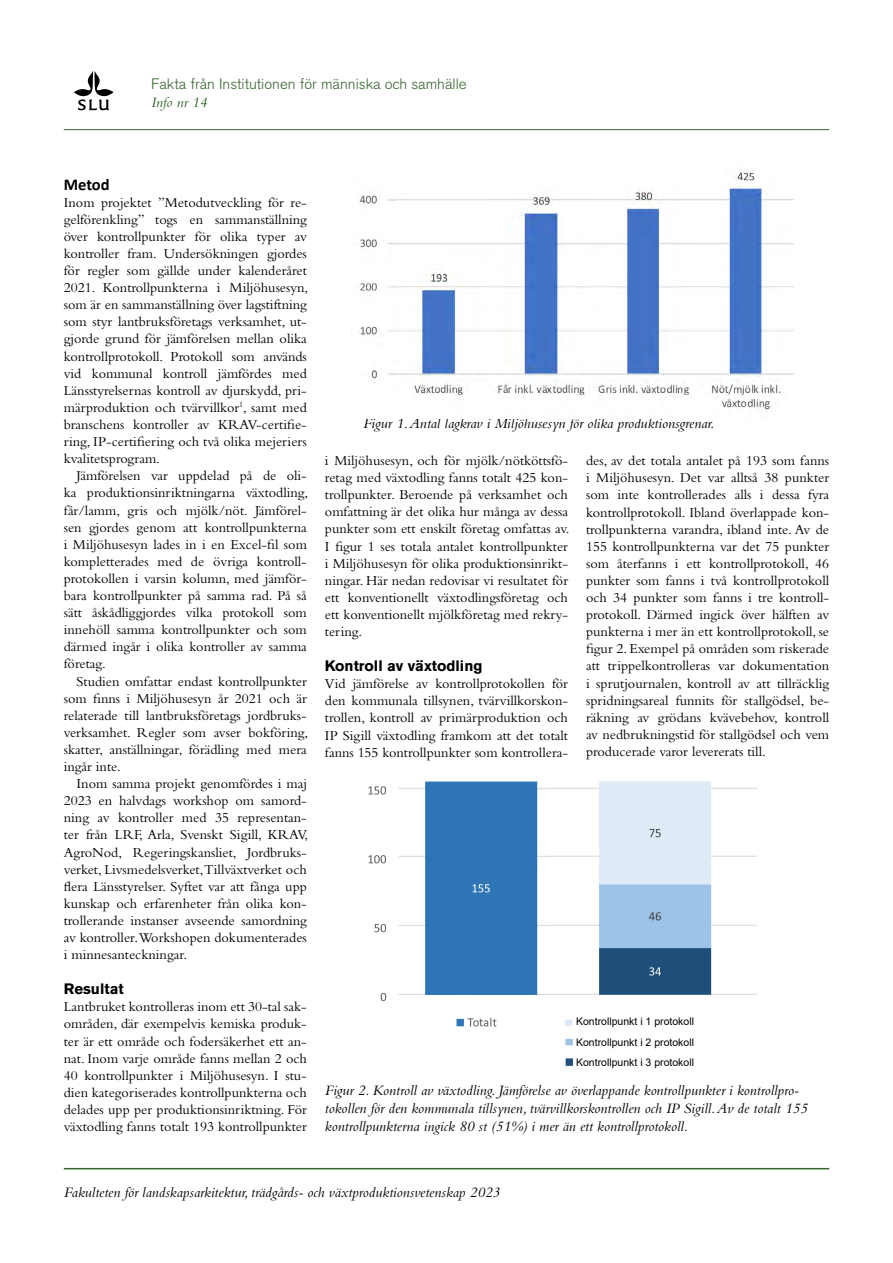
<style>
.page{position:relative;width:893px;height:1263px;background:#fff}
.page>*{position:absolute;margin:0;border:0;box-sizing:border-box;transform-origin:0 0}
.t1{font:700 16.5px "Calibri";letter-spacing:-.005em;color:#000}
.Bildtext{font:italic 15px/18px "Bembo Std";color:#000}
.Fot{font:italic 15px "Bembo";color:#000}
.t2{font:300 15px "Akzidenz Grotesk BE";color:#36662e}
.Underrubrik{font:700 15px "Akzidenz Grotesk Std";color:#000}
.t3{font:italic 15px "Bembo";color:#36662e}
.Brödtext{font:14.25px/17.1px "Bembo Std";color:#000;text-align:justify}
.Brödtext_utan_indrag{font:10.5px "Arial";color:#000}
</style>
<div class="page">
<svg style="left:74px;top:71px;width:40px;height:39px"></svg>
<hr style="left:64px;top:1168px;width:765px;height:1px;background:#36662e">
<hr style="left:64px;top:129px;width:765px;height:1px;background:#36662e">
<img style="left:359px;top:172px;width:434px;height:240px">
<img style="left:368px;top:781px;width:388px;height:285px">
<div style="left:573px;top:1012px;width:184px;height:60px;background:#fff"></div>
<p class="t2" style="left:151px;top:76px;width:317px">Fakta från Institutionen för människa och samhälle</p>
<p class="t3" style="left:151px;top:94px;width:57px">Info nr 14</p>
<p class="t1" style="left:64px;top:172px;width:47px">Metod</p>
<p class="Brödtext" style="left:64px;top:193px;width:246px">Inom projektet ”Metodutveckling för re&shy;gelförenkling” togs en sammanställning över kontrollpunkter för olika typer av kontroller fram. Undersökningen gjordes för regler som gällde under kalenderåret 2021. Kontrollpunkterna i Miljöhusesyn, som är en sammanställning över lagstiftning som styr lantbruksföretags verksamhet, ut&shy;gjorde grund för jämförelsen mellan olika kontrollprotokoll. Protokoll som används vid kommunal kontroll jämfördes med Länsstyrelsernas kontroll av djurskydd, pri&shy;märproduktion och tvärvillkor<sup>1</sup>, samt med branschens kontroller av KRAV-certifie&shy;ring, IP-certifiering och två olika mejeriers kvalitetsprogram.</p>
<p class="Brödtext" style="left:64px;top:467px;width:246px;text-indent:13px">Jämförelsen var uppdelad på de oli&shy;ka produktionsinriktningarna växtodling, får/lamm, gris och mjölk/nöt. Jämförel&shy;sen gjordes genom att kontrollpunkterna i Miljöhusesyn lades in i en Excel-fil som kompletterades med de övriga kontroll&shy;protokollen i varsin kolumn, med jämför&shy;bara kontrollpunkter på samma rad. På så sätt åskådliggjordes vilka protokoll som innehöll samma kontrollpunkter och som därmed ingår i olika kontroller av samma företag.</p>
<p class="Brödtext" style="left:64px;top:672px;width:246px;text-indent:13px">Studien omfattar endast kontrollpunkter som finns i Miljöhusesyn år 2021 och är relaterade till lantbruksföretags jordbruks&shy;verksamhet. Regler som avser bokföring, skatter, anställningar, förädling med mera ingår inte.</p>
<p class="Brödtext" style="left:64px;top:775px;width:246px;text-indent:13px">Inom samma projekt genomfördes i maj 2023 en halvdags workshop om samord&shy;ning av kontroller med 35 representan&shy;ter från LRF, Arla, Svenskt Sigill, KRAV, AgroNod, Regeringskansliet, Jordbruks&shy;verket, Livsmedelsverket,Tillväxtverket och flera Länsstyrelser. Syftet var att fånga upp kunskap och erfarenheter från olika kon&shy;trollerande instanser avseende samordning av kontroller.Workshopen dokumenterades i minnesanteckningar.</p>
<p class="Underrubrik" style="left:64px;top:980px;width:61px">Resultat</p>
<p class="Brödtext" style="left:64px;top:998px;width:245px">Lantbruket kontrolleras inom ett 30-tal sak&shy;områden, där exempelvis kemiska produk&shy;ter är ett område och fodersäkerhet ett an&shy;nat. Inom varje område fanns mellan 2 och 40 kontrollpunkter i Miljöhusesyn. I stu&shy;dien kategoriserades kontrollpunkterna och delades upp per produktionsinriktning. För växtodling fanns totalt 193 kontrollpunkter</p>
<p class="Bildtext" style="left:363px;top:414px;width:353px">Figur 1. Antal lagkrav i Miljöhusesyn för olika produktionsgrenar.</p>
<p class="Brödtext" style="left:325px;top:452px;width:246px">i Miljöhusesyn, och för mjölk/nötköttsfö&shy;retag med växtodling fanns totalt 425 kon&shy;trollpunkter. Beroende på verksamhet och omfattning är det olika hur många av dessa punkter som ett enskilt företag omfattas av.<br>I figur 1 ses totala antalet kontrollpunkter i Miljöhusesyn för olika produktionsinrikt&shy;ningar. Här nedan redovisar vi resultatet för ett konventionellt växtodlingsföretag och ett konventionellt mjölkföretag med rekry&shy;tering.</p>
<p class="Underrubrik" style="left:325px;top:657px;width:159px">Kontroll av växtodling</p>
<p class="Brödtext" style="left:325px;top:675px;width:245px">Vid jämförelse av kontrollprotokollen för den kommunala tillsynen, tvärvillkorskon&shy;trollen, kontroll av primärproduktion och IP Sigill växtodling framkom att det totalt fanns 155 kontrollpunkter som kontrollera-</p>
<p class="Brödtext" style="left:586px;top:452px;width:245px">des, av det totala antalet på 193 som fanns i Miljöhusesyn. Det var alltså 38 punkter som inte kontrollerades alls i dessa fyra kontrollprotokoll. Ibland överlappade kon&shy;trollpunkterna varandra, ibland inte. Av de 155 kontrollpunkterna var det 75 punkter som återfanns i ett kontrollprotokoll, 46 punkter som fanns i två kontrollprotokoll och 34 punkter som fanns i tre kontroll&shy;protokoll. Därmed ingick över hälften av punkterna i mer än ett kontrollprotokoll, se figur 2. Exempel på områden som riskerade att trippelkontrolleras var dokumentation i sprutjournalen, kontroll av att tillräcklig spridningsareal funnits för stallgödsel, be&shy;räkning av grödans kvävebehov, kontroll av nedbrukningstid för stallgödsel och vem producerade varor levererats till.</p>
<p class="Brödtext_utan_indrag" style="left:576px;top:1014px;width:119px">Kontrollpunkt i 1 protokoll</p>
<p class="Brödtext_utan_indrag" style="left:576px;top:1034px;width:119px">Kontrollpunkt i 2 protokoll</p>
<p class="Brödtext_utan_indrag" style="left:576px;top:1055px;width:119px">Kontrollpunkt i 3 protokoll</p>
<p class="Bildtext" style="left:325px;top:1081px;width:484px">Figur 2. Kontroll av växtodling. Jämförelse av överlappande kontrollpunkter i kontrollpro&shy;tokollen för den kommunala tillsynen, tvärvillkorskontrollen och IP Sigill. Av de totalt 155 kontrollpunkterna ingick 80 st (51%) i mer än ett kontrollprotokoll.</p>
<p class="Fot" style="left:64px;top:1184px;width:438px">Fakulteten för landskapsarkitektur, trädgårds- och växtproduktionsvetenskap 2023</p>
</div>
